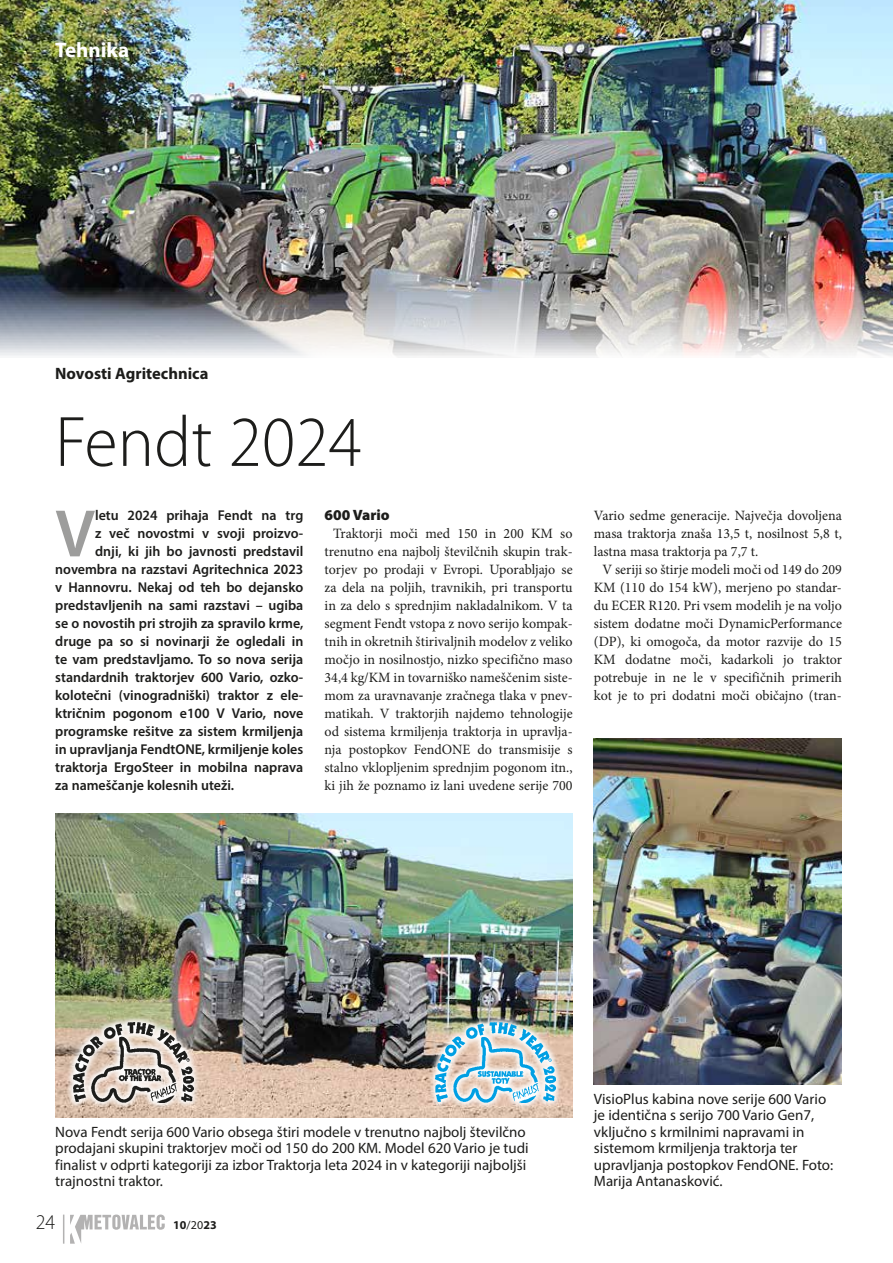
<style>
.page{position:relative;width:893px;height:1263px;background:#fff}
.page>*{position:absolute;margin:0;border:0;box-sizing:border-box;transform-origin:0 0}
.t1{font:300 72px "Myriad Pro";letter-spacing:.005em;color:#1d1d1b;scale:.94 1}
.t2{font:600 67.65px "Myriad Pro";color:#9d9d9c}
.t3{font:700 21px "Myriad Pro";color:#fff}
.t4{font:300 21px "Myriad Pro";color:#1d1d1b;scale:.95 1}
.t5{font:700 16.5px "Myriad Pro";color:#1d1d1b}
.t6{font:15px/16.5px "Myriad Pro";color:#1d1d1b}
.t7{font:900 15px "Myriad Pro";color:#1d1d1b}
.t8{font:14.25px/18px "Minion Pro";color:#1d1d1b;text-align:center}
.t9{font:600 14.25px "Myriad Pro";color:#1d1d1b}
.t10{font:700 12px "Myriad Pro";color:#1d1d1b}
.s1{font-weight:400}
</style>
<div class="page">
<img style="left:594px;top:739px;width:248px;height:346px">
<img style="left:0;top:0;width:893px;height:356px">
<img style="left:55px;top:814px;width:518px;height:304px">
<svg style="left:66px;top:1015px;width:134px;height:95px;background:#c7b59f"></svg>
<img style="left:73px;top:1023px;width:120px;height:80px">
<img style="left:429px;top:1015px;width:134px;height:95px">
<img style="left:436px;top:1023px;width:120px;height:80px">
<svg style="left:70px;top:1214px;width:95px;height:30px"></svg>
<hr style="left:63px;top:1214px;width:1px;height:30px;background:#b3b2b2">
<h3 class="t3" style="left:55px;top:37px;width:75px">Tehnika</h3>
<p class="t5" style="left:55px;top:363px;width:155px">Novosti Agritechnica</p>
<h1 class="t1" style="left:55px;top:402px;width:328px">Fendt 2024</h1>
<h2 class="t2" style="left:55px;top:491px;width:41px">V</h2>
<p class="t9" style="left:95px;top:506px;width:210px">letu 2024 prihaja Fendt na trg</p>
<p class="t9" style="left:95px;top:524px;width:210px">z več novostmi v svoji proizvo-</p>
<p class="t9" style="left:95px;top:542px;width:210px">dnji, ki jih bo javnosti predstavil</p>
<p class="t9" style="left:55px;top:560px;width:250px">novembra na razstavi Agritechnica 2023</p>
<p class="t9" style="left:55px;top:578px;width:250px">v Hannovru. Nekaj od teh bo dejansko</p>
<p class="t9" style="left:55px;top:596px;width:250px">predstavljenih na sami razstavi – ugiba</p>
<p class="t9" style="left:55px;top:614px;width:250px">se o novostih pri strojih za spravilo krme,</p>
<p class="t9" style="left:55px;top:632px;width:250px">druge pa so si novinarji že ogledali in</p>
<p class="t9" style="left:55px;top:650px;width:250px">te vam predstavljamo. To so nova serija</p>
<p class="t9" style="left:55px;top:668px;width:250px">standardnih traktorjev 600 Vario, ozko-</p>
<p class="t9" style="left:55px;top:686px;width:250px">kolotečni (vinogradniški) traktor z ele-</p>
<p class="t9" style="left:55px;top:704px;width:250px">ktričnim pogonom e100 V Vario, nove</p>
<p class="t9" style="left:55px;top:722px;width:250px">programske rešitve za sistem krmiljenja</p>
<p class="t9" style="left:55px;top:740px;width:250px">in upravljanja FendtONE, krmiljenje koles</p>
<p class="t9" style="left:55px;top:758px;width:250px">traktorja ErgoSteer in mobilna naprava</p>
<p class="t9" style="left:55px;top:776px;width:180px">za nameščanje kolesnih uteži.</p>
<p class="t7" style="left:325px;top:507px;width:67px">600 Vario</p>
<p class="t8" style="left:325px;top:525px;width:250px">Traktorji moči med 150 in 200 KM so trenutno ena najbolj številčnih skupin trak&shy;torjev po prodaji v Evropi. Uporabljajo se za dela na poljih, travnikih, pri transportu in za delo s sprednjim nakladalnikom. V ta segment Fendt vstopa z novo serijo kompak&shy;tnih in okretnih štirivaljnih modelov z veliko močjo in nosilnostjo, nizko specifično maso 34,4 kg/KM in tovarniško nameščenim siste&shy;mom za uravnavanje zračnega tlaka v pnev&shy;matikah. V traktorjih najdemo tehnologije od sistema krmiljenja traktorja in upravlja&shy;nja postopkov FendONE do transmisije s stalno vklopljenim sprednjim pogonom itn., ki jih že poznamo iz lani uvedene serije 700</p>
<p class="t8" style="left:594px;top:507px;width:250px">Vario sedme generacije. Največja dovoljena</p>
<p class="t8" style="left:594px;top:525px;width:250px">masa traktorja znaša 13,5 t, nosilnost 5,8 t,</p>
<p class="t8" style="left:594px;top:543px;width:166px">lastna masa traktorja pa 7,7 t.</p>
<p class="t8" style="left:602px;top:561px;width:241px">V seriji so štirje modeli moči od 149 do 209</p>
<p class="t8" style="left:594px;top:579px;width:250px">KM (110 do 154 kW), merjeno po standar-</p>
<p class="t8" style="left:594px;top:597px;width:250px">du ECER R120. Pri vsem modelih je na voljo</p>
<p class="t8" style="left:594px;top:615px;width:250px">sistem dodatne moči DynamicPerformance</p>
<p class="t8" style="left:594px;top:633px;width:250px">(DP), ki omogoča, da motor razvije do 15</p>
<p class="t8" style="left:594px;top:651px;width:250px">KM dodatne moči, kadarkoli jo traktor</p>
<p class="t8" style="left:594px;top:669px;width:250px">potrebuje in ne le v specifičnih primerih</p>
<p class="t8" style="left:594px;top:687px;width:250px">kot je to pri dodatni moči običajno (tran-</p>
<p class="t6" style="left:55px;top:1123px;width:475px">Nova Fendt serija 600 Vario obsega štiri modele v trenutno najbolj številčno prodajani skupini traktorjev moči od 150 do 200 KM. Model 620 Vario je tudi finalist v odprti kategoriji za izbor Traktorja leta 2024 in v kategoriji najboljši trajnostni traktor.</p>
<h3 class="t4" style="left:36px;top:1210px;width:22px">24</h3>
<p class="t10" style="left:173px;top:1217px;width:45px">10<span class="s1">/20</span>23</p>
<p class="t6" style="left:594px;top:1090px;width:241px">VisioPlus kabina nove serije 600 Vario je identična s serijo 700 Vario Gen7, vključno s krmilnimi napravami in sistemom krmiljenja traktorja ter upravljanja postopkov FendONE. Foto:<br>Marija Antanasković.</p>
</div>
